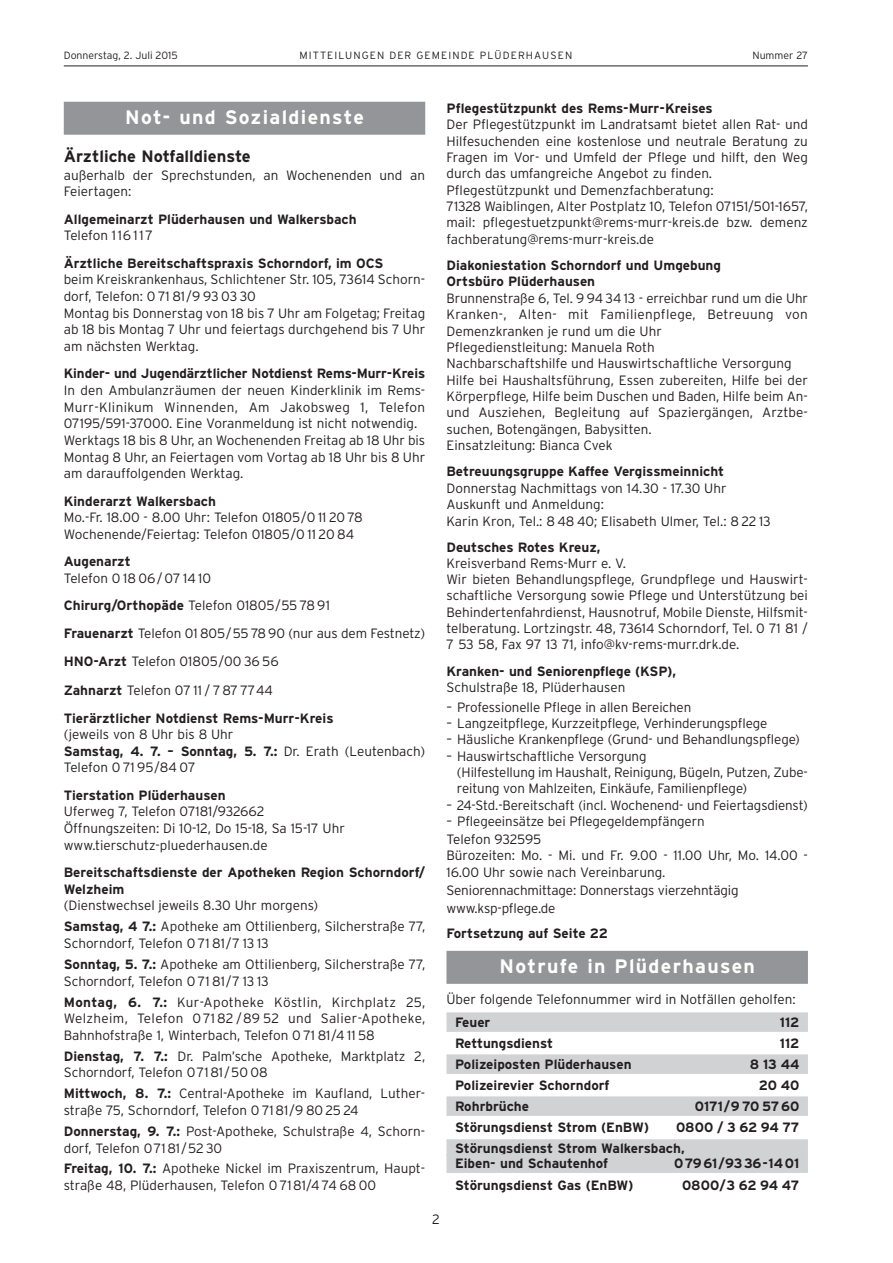
<style>
.page{position:relative;width:893px;height:1263px;background:#fff}
.page>*{position:absolute;margin:0;border:0;box-sizing:border-box;transform-origin:0 0}
.t1{font:700 19.5px "Interstate";letter-spacing:.07em;color:#fff}
.t2{font:700 16.5px "Interstate";color:#231f20}
.t3{font:300 13.5px/16.4px "Interstate";color:#231f20}
.t4{font:700 13.5px/16.6px "Interstate";color:#231f20}
.t5{font:300 10.5px "Interstate";letter-spacing:.105em;color:#231f20}
.t6{font:300 10.5px "Interstate";color:#231f20}
.s1{font-weight:700}
</style>
<div class="page">
<hr style="left:64px;top:66px;width:744px;height:1px;background:#231f20">
<div style="left:64px;top:102px;width:361px;height:33px;background:#939598"></div>
<div style="left:446px;top:951px;width:362px;height:33px;background:#939598"></div>
<div style="left:446px;top:1012px;width:362px;height:20px;background:#d1d2d4"></div>
<div style="left:446px;top:1054px;width:362px;height:20px;background:#d1d2d4"></div>
<div style="left:446px;top:1096px;width:362px;height:20px;background:#d1d2d4"></div>
<div style="left:446px;top:1139px;width:362px;height:17px;background:#d1d2d4"></div>
<div style="left:446px;top:1154px;width:362px;height:19px;background:#d1d2d4"></div>
<p class="t6" style="left:64px;top:50px;width:116px">Donnerstag, 2. Juli 2015</p>
<p class="t5" style="left:299px;top:50px;width:274px">MITTEILUNGEN DER GEMEINDE PLÜDERHAUSEN</p>
<p class="t6" style="left:752px;top:50px;width:57px">Nummer 27</p>
<h1 class="t1" style="left:125px;top:106px;width:240px">Not- und Sozialdienste</h1>
<p class="t2" style="left:64px;top:147px;width:189px">Ärztliche Notfalldienste</p>
<p class="t3" style="left:64px;top:167px;width:363px">außerhalb der Sprechstunden, an Wochenenden und an<br>Feiertagen:</p>
<p class="t4" style="left:64px;top:211px;width:294px">Allgemeinarzt Plüderhausen und Walkersbach</p>
<p class="t3" style="left:64px;top:227px;width:91px">Telefon 116 117</p>
<p class="t4" style="left:64px;top:255px;width:321px">Ärztliche Bereitschaftspraxis Schorndorf, im OCS</p>
<p class="t3" style="left:64px;top:271px;width:363px">beim Kreiskrankenhaus, Schlichtener Str. 105, 73614 Schorn&shy;dorf, Telefon: 0 71 81/9 93 03 30<br>Montag bis Donnerstag von 18 bis 7 Uhr am Folgetag; Freitag ab 18 bis Montag 7 Uhr und feiertags durchgehend bis 7 Uhr am nächsten Werktag.</p>
<p class="t4" style="left:64px;top:365px;width:363px">Kinder- und Jugendärztlicher Notdienst Rems-Murr-Kreis</p>
<p class="t3" style="left:64px;top:382px;width:363px">In den Ambulanzräumen der neuen Kinderklinik im Rems-Murr-Klinikum Winnenden, Am Jakobsweg 1, Telefon 07195/591-37000. Eine Voranmeldung ist nicht notwendig.<br>Werktags 18 bis 8 Uhr, an Wochenenden Freitag ab 18 Uhr bis Montag 8 Uhr, an Feiertagen vom Vortag ab 18 Uhr bis 8 Uhr am darauffolgenden Werktag.</p>
<p class="t4" style="left:64px;top:493px;width:154px">Kinderarzt Walkersbach</p>
<p class="t3" style="left:64px;top:509px;width:301px">Mo.-Fr. 18.00 - 8.00 Uhr: Telefon 01805/0 11 20 78<br>Wochenende/Feiertag: Telefon 01805/0 11 20 84</p>
<p class="t4" style="left:64px;top:553px;width:68px">Augenarzt</p>
<p class="t3" style="left:64px;top:565px;width:363px;line-height:27.3px">Telefon 0 18 06/ 07 14 10<br><span class="s1">Chirurg/Orthopäde</span> Telefon 01805/55 78 91<br><span class="s1">Frauenarzt</span> Telefon 01 805/55 78 90 (nur aus dem Festnetz)</p>
<p class="t3" style="left:64px;top:647px;width:216px;line-height:28.8px"><span class="s1">HNO-Arzt</span> Telefon 01805/00 36 56<br><span class="s1">Zahnarzt</span> Telefon 07 11 / 787 7744</p>
<p class="t4" style="left:64px;top:709px;width:271px">Tierärztlicher Notdienst Rems-Murr-Kreis</p>
<p class="t3" style="left:64px;top:726px;width:363px">(jeweils von 8 Uhr bis 8 Uhr<br><span class="s1">Samstag, 4. 7. – Sonntag, 5. 7.:</span> Dr. Erath (Leutenbach)<br>Telefon 0 71 95/84 07</p>
<p class="t4" style="left:64px;top:787px;width:163px">Tierstation Plüderhausen</p>
<p class="t3" style="left:64px;top:803px;width:283px">Uferweg 7, Telefon 07181/932662<br>Öffnungszeiten: Di 10-12, Do 15-18, Sa 15-17 Uhr www.tierschutz-pluederhausen.de</p>
<p class="t4" style="left:64px;top:864px;width:363px">Bereitschaftsdienste der Apotheken Region Schorndorf/<br>Welzheim</p>
<p class="t3" style="left:64px;top:895px;width:363px;line-height:20.9px">(Dienstwechsel jeweils 8.30 Uhr morgens)<br><span class="s1">Samstag, 4 7.:</span> Apotheke am Ottilienberg, Silcherstraße 77,</p>
<p class="t3" style="left:64px;top:933px;width:363px;line-height:20.9px">Schorndorf, Telefon 0 71 81/7 13 13<br><span class="s1">Sonntag, 5. 7.:</span> Apotheke am Ottilienberg, Silcherstraße 77,</p>
<p class="t3" style="left:64px;top:970px;width:363px;line-height:20.9px">Schorndorf, Telefon 0 71 81/7 13 13<br><span class="s1">Montag, 6. 7.:</span> Kur-Apotheke Köstlin, Kirchplatz 25,</p>
<p class="t3" style="left:64px;top:1010px;width:363px">Welzheim, Telefon 0 71 82 /89 52 und Salier-Apotheke,<br>Bahnhofstraße 1, Winterbach, Telefon 0 71 81/4 11 58</p>
<p class="t3" style="left:64px;top:1048px;width:363px"><span class="s1">Dienstag, 7. 7.:</span> Dr. Palm’sche Apotheke, Marktplatz 2,<br>Schorndorf, Telefon 07181/50 08</p>
<p class="t3" style="left:64px;top:1085px;width:363px"><span class="s1">Mittwoch, 8. 7.:</span> Central-Apotheke im Kaufland, Luther&shy;straße 75, Schorndorf, Telefon 0 7181/9 80 25 24</p>
<p class="t3" style="left:64px;top:1123px;width:363px"><span class="s1">Donnerstag, 9. 7.:</span> Post-Apotheke, Schulstraße 4, Schorn&shy;dorf, Telefon 07181/52 30</p>
<p class="t3" style="left:64px;top:1160px;width:363px"><span class="s1">Freitag, 10. 7.:</span> Apotheke Nickel im Praxiszentrum, Haupt&shy;straße 48, Plüderhausen, Telefon 0 7181/4 74 68 00</p>
<p class="t4" style="left:446px;top:100px;width:268px">Pflegestützpunkt des Rems-Murr-Kreises</p>
<p class="t3" style="left:446px;top:116px;width:363px">Der Pflegestützpunkt im Landratsamt bietet allen Rat- und Hilfesuchenden eine kostenlose und neutrale Beratung zu Fragen im Vor- und Umfeld der Pflege und hilft, den Weg durch das umfangreiche Angebot zu finden.<br>Pflegestützpunkt und Demenzfachberatung:<br>71328 Waiblingen, Alter Postplatz 10, Telefon 07151/501-1657, mail: pflegestuetzpunkt@rems-murr-kreis.de bzw. demenz fachberatung@rems-murr-kreis.de</p>
<p class="t4" style="left:446px;top:257px;width:276px">Diakoniestation Schorndorf und Umgebung<br>Ortsbüro Plüderhausen</p>
<p class="t3" style="left:446px;top:290px;width:363px">Brunnenstraße 6, Tel. 9 94 34 13 - erreichbar rund um die Uhr Kranken-, Alten- mit Familienpflege, Betreuung von Demenzkranken je rund um die Uhr<br>Pflegedienstleitung: Manuela Roth<br>Nachbarschaftshilfe und Hauswirtschaftliche Versorgung Hilfe bei Haushaltsführung, Essen zubereiten, Hilfe bei der Körperpflege, Hilfe beim Duschen und Baden, Hilfe beim An&shy;und Ausziehen, Begleitung auf Spaziergängen, Arztbe&shy;suchen, Botengängen, Babysitten.<br>Einsatzleitung: Bianca Cvek</p>
<p class="t4" style="left:446px;top:463px;width:279px">Betreuungsgruppe Kaffee Vergissmeinnicht</p>
<p class="t3" style="left:446px;top:480px;width:326px">Donnerstag Nachmittags von 14.30 - 17.30 Uhr<br>Auskunft und Anmeldung:<br>Karin Kron, Tel.: 8 48 40; Elisabeth Ulmer, Tel.: 8 22 13</p>
<p class="t4" style="left:446px;top:538px;width:156px">Deutsches Rotes Kreuz,</p>
<p class="t3" style="left:446px;top:555px;width:363px">Kreisverband Rems-Murr e. V.<br>Wir bieten Behandlungspflege, Grundpflege und Hauswirt&shy;schaftliche Versorgung sowie Pflege und Unterstützung bei Behindertenfahrdienst, Hausnotruf, Mobile Dienste, Hilfsmit&shy;telberatung. Lortzingstr. 48, 73614 Schorndorf, Tel. 0 71 81 / 7 53 58, Fax 97 13 71, info@kv-rems-murr.drk.de.</p>
<p class="t4" style="left:446px;top:663px;width:231px">Kranken- und Seniorenpflege (KSP),</p>
<p class="t3" style="left:446px;top:679px;width:180px">Schulstraße 18, Plüderhausen</p>
<p class="t3" style="left:446px;top:699px;width:246px">– Professionelle Pflege in allen Bereichen</p>
<p class="t3" style="left:446px;top:715px;width:322px">– Langzeitpflege, Kurzzeitpflege, Verhinderungspflege</p>
<p class="t3" style="left:446px;top:731px;width:355px">– Häusliche Krankenpflege (Grund- und Behandlungspflege)</p>
<p class="t3" style="left:457px;top:748px;width:352px;text-indent:-11px">– Hauswirtschaftliche Versorgung<br>(Hilfestellung im Haushalt, Reinigung, Bügeln, Putzen, Zube&shy;reitung von Mahlzeiten, Einkäufe, Familienpflege)</p>
<p class="t3" style="left:446px;top:797px;width:363px">– 24-Std.-Bereitschaft (incl. Wochenend- und Feiertagsdienst)</p>
<p class="t3" style="left:446px;top:812px;width:260px;line-height:18px">– Pflegeeinsätze bei Pflegegeldempfängern<br>Telefon 932595</p>
<p class="t3" style="left:446px;top:847px;width:363px">Bürozeiten: Mo. - Mi. und Fr. 9.00 - 11.00 Uhr, Mo. 14.00 -<br>16.00 Uhr sowie nach Vereinbarung.</p>
<p class="t3" style="left:446px;top:881px;width:294px;line-height:18px">Seniorennachmittage: Donnerstags vierzehntägig www.ksp-pflege.de</p>
<p class="t4" style="left:446px;top:925px;width:163px">Fortsetzung auf Seite 22</p>
<h1 class="t1" style="left:499px;top:955px;width:257px">Notrufe in Plüderhausen</h1>
<p class="t3" style="left:446px;top:991px;width:351px">Über folgende Telefonnummer wird in Notfällen geholfen:</p>
<p class="t4" style="left:455px;top:1013px;width:37px">Feuer</p>
<p class="t4" style="left:780px;top:1013px;width:21px">112</p>
<p class="t4" style="left:455px;top:1034px;width:100px">Rettungsdienst</p>
<p class="t4" style="left:780px;top:1034px;width:21px">112</p>
<p class="t4" style="left:455px;top:1055px;width:178px">Polizeiposten Plüderhausen</p>
<p class="t4" style="left:750px;top:1055px;width:51px">8 13 44</p>
<p class="t4" style="left:455px;top:1076px;width:156px">Polizeirevier Schorndorf</p>
<p class="t4" style="left:759px;top:1076px;width:42px">20 40</p>
<p class="t4" style="left:455px;top:1097px;width:76px">Rohrbrüche</p>
<p class="t4" style="left:695px;top:1097px;width:106px">0171/9 70 5760</p>
<p class="t4" style="left:455px;top:1118px;width:195px">Störungsdienst Strom (EnBW)</p>
<p class="t4" style="left:455px;top:1116px;width:346px;line-height:21px;text-indent:221px">0800 / 3 62 94 77<br>Störungsdienst Strom Walkersbach,</p>
<p class="t4" style="left:455px;top:1154px;width:155px">Eiben- und Schautenhof</p>
<p class="t4" style="left:674px;top:1154px;width:127px">07961/9336-1401</p>
<p class="t4" style="left:455px;top:1177px;width:180px">Störungsdienst Gas (EnBW)</p>
<p class="t4" style="left:682px;top:1177px;width:119px">0800/3 62 94 47</p>
<p class="t3" style="left:432px;top:1211px;width:9px">2</p>
</div>
